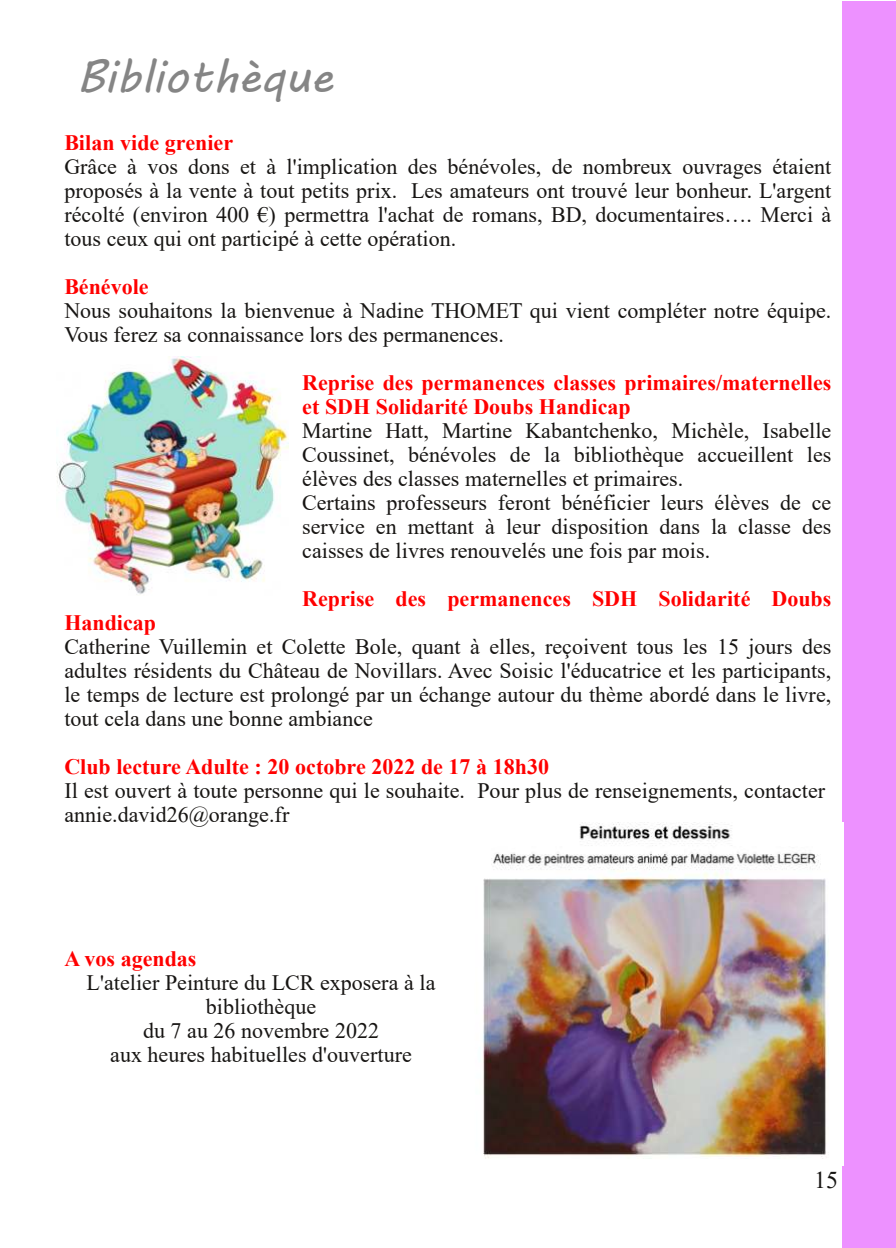
<style>
.page{position:relative;width:896px;height:1248px;background:#fff}
.page>*{position:absolute;margin:0;border:0;box-sizing:border-box;transform-origin:0 0}
.t1{font:46px "MV Boli";color:#858585}
.t2{font:24px "Times New Roman";color:#171513}
.t3{font:22px/24px "Times New Roman";color:#171513}
.t4{font:700 22px/24px "Times New Roman";color:#f00}
</style>
<div class="page">
<div style="left:842px;top:1px;width:54px;height:1246px;background:#ed91ff"></div>
<img style="left:57px;top:357px;width:232px;height:238px">
<img style="left:483px;top:822px;width:360px;height:343px">
<h1 class="t1" style="left:77px;top:45px;width:258px">Bibliothèque</h1>
<p class="t4" style="left:64px;top:130px;width:170px">Bilan vide grenier</p>
<p class="t3" style="left:64px;top:154px;width:768px;text-align:justify">Grâce à vos dons et à l'implication des bénévoles, de nombreux ouvrages étaient proposés à la vente à tout petits prix. Les amateurs ont trouvé leur bonheur. L'argent récolté (environ 400 €) permettra l'achat de romans, BD, documentaires…. Merci à tous ceux qui ont participé à cette opération.</p>
<p class="t4" style="left:64px;top:274px;width:86px">Bénévole</p>
<p class="t3" style="left:64px;top:298px;width:768px">Nous souhaitons la bienvenue à Nadine THOMET qui vient compléter notre équipe.<br>Vous ferez sa connaissance lors des permanences.</p>
<p class="t4" style="left:302px;top:370px;width:531px">Reprise des permanences classes primaires/maternelles et SDH Solidarité Doubs Handicap</p>
<p class="t3" style="left:302px;top:418px;width:531px">Martine Hatt, Martine Kabantchenko, Michèle, Isabelle Coussinet, bénévoles de la bibliothèque accueillent les élèves des classes maternelles et primaires.<br>Certains professeurs feront bénéficier leurs élèves de ce service en mettant à leur disposition dans la classe des caisses de livres renouvelés une fois par mois.</p>
<p class="t4" style="left:302px;top:586px;width:531px">Reprise des permanences SDH Solidarité Doubs</p>
<p class="t4" style="left:64px;top:610px;width:93px">Handicap</p>
<p class="t3" style="left:64px;top:634px;width:768px;text-align:justify">Catherine Vuillemin et Colette Bole, quant à elles, reçoivent tous les 15 jours des adultes résidents du Château de Novillars. Avec Soisic l'éducatrice et les participants, le temps de lecture est prolongé par un échange autour du thème abordé dans le livre, tout cela dans une bonne ambiance</p>
<p class="t4" style="left:64px;top:754px;width:486px">Club lecture Adulte : 20 octobre 2022 de 17 à 18h30</p>
<p class="t3" style="left:64px;top:778px;width:762px">Il est ouvert à toute personne qui le souhaite. Pour plus de renseignements, contacter annie.david26@orange.fr</p>
<p class="t4" style="left:64px;top:946px;width:134px">A vos agendas</p>
<p class="t3" style="left:87px;top:970px;width:350px;text-align:center">L'atelier Peinture du LCR exposera à la bibliothèque<br>du 7 au 26 novembre 2022<br>aux heures habituelles d'ouverture</p>
<p class="t2" style="left:814px;top:1162px;width:25px">15</p>
</div>
